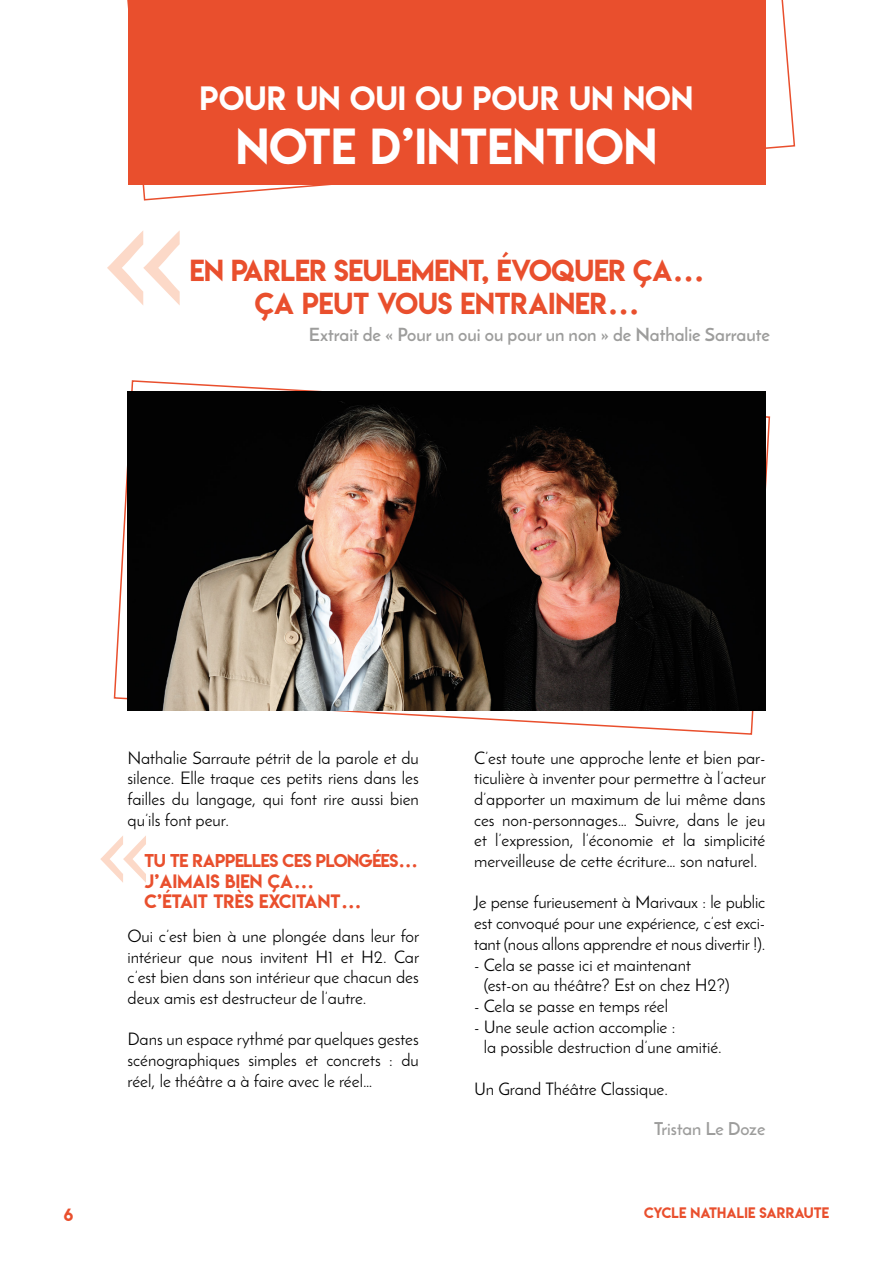
<style>
.page{position:relative;width:893px;height:1263px;background:#fff}
.page>*{position:absolute;margin:0;border:0;box-sizing:border-box;transform-origin:0 0}
.t1{font:210.6px "Josefin Sans";color:#fcd9c8}
.t2{font:132.75px "Josefin Sans";color:#fcd9c8}
.t3{font:45px "Lemon Milk";letter-spacing:.015em;color:#fff}
.t4{font:30px "Lemon Milk";letter-spacing:.015em;color:#fff}
.t5{font:27px/33px "Lemon Milk";letter-spacing:-.01em;color:#e94f2d;text-align:center}
.t6{font:700 18px "Josefin Sans";color:#9d9d9c}
.t7{font:600 18px "Josefin Sans";letter-spacing:-.01em;color:#9d9d9c}
.t8{font:17.25px/20.7px "Josefin Sans";color:#000;text-align:justify}
.t9{font:17.25px/20.7px "Lemon Milk";letter-spacing:.01em;color:#e94f2d}
.t10{font:16.5px "Lemon Milk";letter-spacing:-.02em;color:#e94f2d}
.t11{font:15.75px "Lemon Milk";color:#e94f2d}
.t12{font:13.5px "Lemon Milk";letter-spacing:.01em;color:#e94f2d}
</style>
<div class="page">
<hr style="left:892px;top:0;width:1px;height:1263px;background:#008680">
<svg style="left:113px;top:380px;width:658px;height:355px"></svg>
<img style="left:128px;top:391px;width:637px;height:319px">
<svg style="left:127px;top:0;width:669px;height:201px"></svg>
<div style="left:128px;top:0;width:638px;height:185px;background:#e94f2d"></div>
<h3 class="t4" style="left:200px;top:77px;width:495px">POUR UN OUI OU POUR UN NON</h3>
<h3 class="t3" style="left:236px;top:114px;width:422px">NOTE D’INTENTION</h3>
<h1 class="t1" style="left:98px;top:117px;width:97px">«</h1>
<h3 class="t5" style="left:190px;top:253px;width:517px">EN PARLER SEULEMENT, ÉVOQUER ÇA…<br>ÇA PEUT VOUS ENTRAINER…</h3>
<p class="t6" style="left:309px;top:323px;width:462px">Extrait de « Pour un oui ou pour un non » de Nathalie Sarraute</p>
<p class="t8" style="left:128px;top:747px;width:293px">Nathalie Sarraute pétrit de la parole et du silence. Elle traque ces petits riens dans les failles du langage, qui font rire aussi bien qu’ils font peur.</p>
<p class="t10" style="left:145px;top:849px;width:275px">TU TE RAPPELLES CES PLONGÉES…</p>
<p class="t9" style="left:145px;top:870px;width:219px">J’AIMAIS BIEN ÇA…<br>C’ÉTAIT TRÈS EXCITANT…</p>
<p class="t8" style="left:128px;top:925px;width:293px">Oui c’est bien à une plongée dans leur for intérieur que nous invitent H1 et H2. Car c’est bien dans son intérieur que chacun des deux amis est destructeur de l’autre.</p>
<p class="t8" style="left:128px;top:1029px;width:293px">Dans un espace rythmé par quelques gestes scénographiques simples et concrets : du réel, le théâtre a à faire avec le réel…</p>
<h2 class="t2" style="left:94px;top:764px;width:62px">«</h2>
<p class="t8" style="left:474px;top:747px;width:293px">C’est toute une approche lente et bien par&shy;ticulière à inventer pour permettre à l’acteur d’apporter un maximum de lui même dans ces non-personnages… Suivre, dans le jeu et l’expression, l’économie et la simplicité merveilleuse de cette écriture… son naturel.</p>
<p class="t8" style="left:474px;top:892px;width:293px">Je pense furieusement à Marivaux : le public est convoqué pour une expérience, c’est exci&shy;tant (nous allons apprendre et nous divertir !).</p>
<p class="t8" style="left:484px;top:954px;width:247px;text-indent:-10px">- Cela se passe ici et maintenant (est-on au théâtre? Est on chez H2?)</p>
<p class="t8" style="left:474px;top:995px;width:195px">- Cela se passe en temps réel</p>
<p class="t8" style="left:484px;top:1016px;width:239px;text-indent:-10px">- Une seule action accomplie :<br>la possible destruction d’une amitié.</p>
<p class="t8" style="left:474px;top:1078px;width:195px">Un Grand Théâtre Classique.</p>
<p class="t7" style="left:654px;top:1117px;width:113px">Tristan Le Doze</p>
<p class="t11" style="left:64px;top:1203px;width:11px">6</p>
<p class="t12" style="left:644px;top:1203px;width:187px">CYCLE NATHALIE SARRAUTE</p>
</div>
